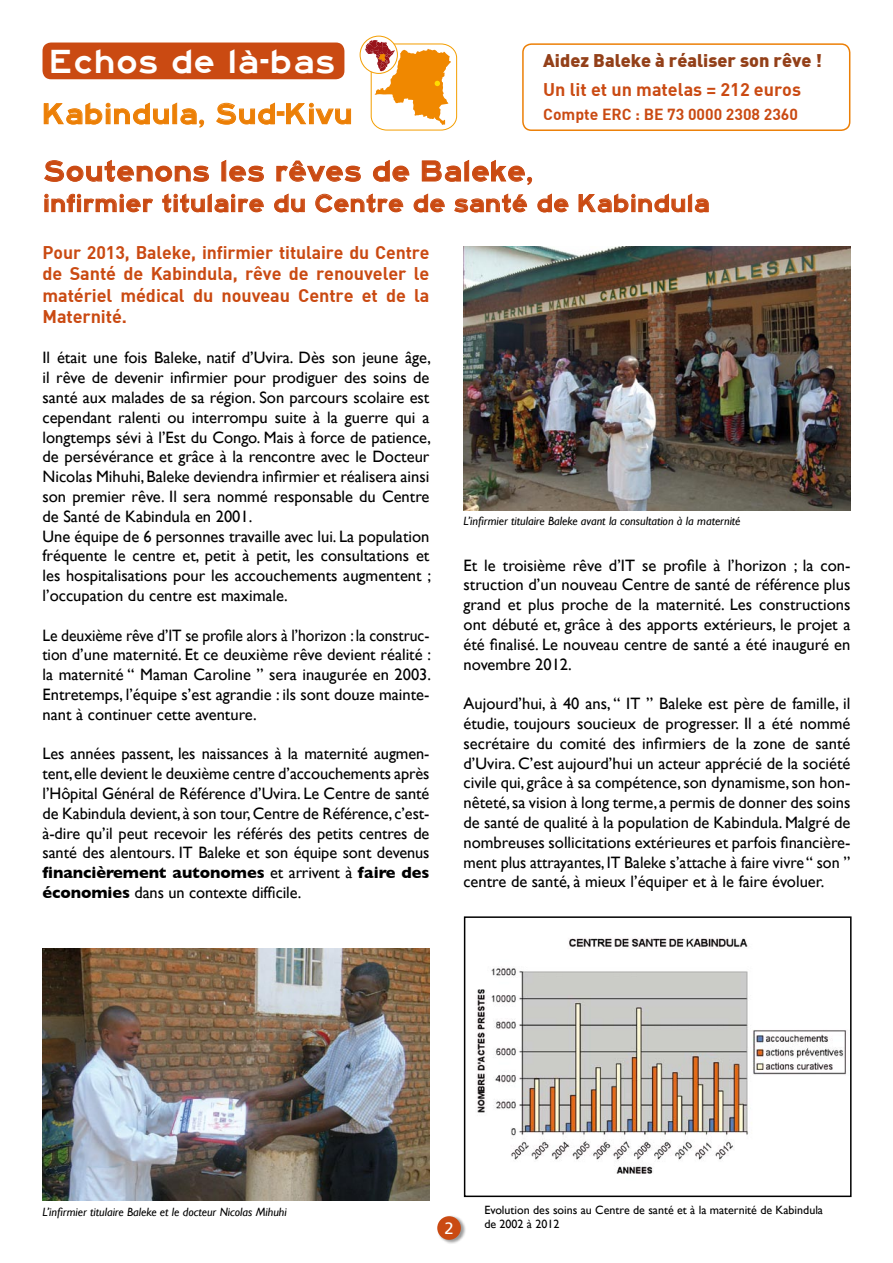
<style>
.page{position:relative;width:893px;height:1263px;background:#fff}
.page>*{position:absolute;margin:0;border:0;box-sizing:border-box;transform-origin:0 0}
.t1{font:34.5px "Highway Gothic Expanded";letter-spacing:.01em;color:#fff}
.t2{font:30px "Highway Gothic Expanded";color:#ca4a12}
.t3{font:30px "Highway Gothic Expanded";color:#ec7f06}
.t4{font:25.5px "Highway Gothic Expanded";color:#ca4a12}
.t5{font:18px/21.6px "DIN Bold";letter-spacing:-.005em;color:#ca4a12;text-align:justify}
.t6{font:900 18px "DIN";color:#934019}
.t7{font:16.5px/19.8px "Gill Sans";color:#000;text-align:justify}
.t8{font:16.5px/19.8px "Gill Sans";color:#000;text-align:justify;scale:.95 1}
.t9{font:16.5px "Frutiger";color:#fff}
.t10{font:15.75px "DIN Bold";color:#ca4a12}
.t11{font:italic 12px "Gill Sans";color:#000}
.t12{font:12px/14.4px "Gill Sans";color:#000}
.s1{font-weight:700}
</style>
<div class="page">
<img style="left:463px;top:247px;width:387px;height:264px">
<div style="left:436px;top:1215px;width:31px;height:30px;background:#000;opacity:.4"></div>
<div style="left:437px;top:1216px;width:24px;height:24px;background:#ca4a12;border-radius:50%"></div>
<img style="left:476px;top:938px;width:370px;height:236px">
<div style="left:464px;top:916px;width:388px;height:281px;border:2px solid #000"></div>
<div style="left:43px;top:43px;width:301px;height:36px;background:#ca4a12;border-radius:9px"></div>
<svg style="left:44px;top:103px;width:160px;height:25px"></svg>
<svg style="left:216px;top:103px;width:135px;height:22px"></svg>
<svg style="left:360px;top:36px;width:37px;height:37px"></svg>
<div style="left:360px;top:36px;width:38px;height:38px;border:1px solid #f49e00;border-radius:50%"></div>
<svg style="left:365px;top:40px;width:92px;height:90px"></svg>
<svg style="left:44px;top:160px;width:165px;height:22px"></svg>
<svg style="left:221px;top:160px;width:43px;height:22px"></svg>
<svg style="left:276px;top:160px;width:85px;height:22px"></svg>
<svg style="left:373px;top:160px;width:36px;height:22px"></svg>
<svg style="left:422px;top:160px;width:110px;height:25px"></svg>
<svg style="left:45px;top:194px;width:108px;height:18px"></svg>
<svg style="left:162px;top:194px;width:102px;height:18px"></svg>
<svg style="left:274px;top:194px;width:31px;height:18px"></svg>
<svg style="left:315px;top:194px;width:88px;height:18px"></svg>
<svg style="left:414px;top:194px;width:30px;height:18px"></svg>
<svg style="left:454px;top:194px;width:73px;height:18px"></svg>
<svg style="left:538px;top:194px;width:30px;height:18px"></svg>
<svg style="left:579px;top:194px;width:129px;height:18px"></svg>
<div style="left:522px;top:43px;width:328px;height:88px;border:2px solid #ec7f06;border-radius:9px"></div>
<img style="left:43px;top:949px;width:386px;height:251px">
<h1 class="t1" style="left:49px;top:43px;width:288px">Echos de là-bas</h1>
<h2 class="t3" style="left:43px;top:98px;width:312px">Kabindula, Sud-Kivu</h2>
<p class="t6" style="left:543px;top:50px;width:280px">Aidez Baleke à réaliser son rêve !</p>
<p class="t5" style="left:543px;top:78px;width:259px">Un lit et un matelas = 212 euros</p>
<p class="t10" style="left:543px;top:104px;width:256px">Compte ERC : BE 73 0000 2308 2360</p>
<h2 class="t2" style="left:43px;top:155px;width:492px">Soutenons les rêves de Baleke,</h2>
<h3 class="t4" style="left:43px;top:190px;width:668px">infirmier titulaire du Centre de santé de Kabindula</h3>
<p class="t5" style="left:43px;top:240px;width:388px">Pour 2013, Baleke, infirmier titulaire du Centre de Santé de Kabindula, rêve de renouveler le matériel médical du nouveau Centre et de la Maternité.</p>
<p class="t7" style="left:43px;top:348px;width:390px;text-align:left">Il était une fois Baleke, natif d’Uvira. Dès son jeune âge, il rêve de devenir infirmier pour prodiguer des soins de santé aux malades de sa région. Son parcours scolaire est cependant ralenti ou interrompu suite à la guerre qui a longtemps sévi à l’Est du Congo. Mais à force de patience, de persévérance et grâce à la rencontre avec le Docteur Nicolas Mihuhi,Baleke deviendra infirmier et réalisera ainsi son premier rêve. Il sera nommé responsable du Centre de Santé de Kabindula en 2001.<br>Une équipe de 6 personnes travaille avec lui. La population fréquente le centre et, petit à petit, les consultations et les hospitalisations pour les accouchements augmentent ; l’occupation du centre est maximale.</p>
<p class="t8" style="left:43px;top:625px;width:411px">Le deuxième rêve d’IT se profile alors à l’horizon : la construc&shy;tion d’une maternité. Et ce deuxième rêve devient réalité : la maternité “ Maman Caroline ” sera inaugurée en 2003.<br>Entretemps, l’équipe s’est agrandie : ils sont douze mainte&shy;nant à continuer cette aventure.</p>
<p class="t7" style="left:43px;top:744px;width:388px">Les années passent, les naissances à la maternité augmen&shy;tent,elle devient le deuxième centre d’accouchements après l’Hôpital Général de Référence d’Uvira. Le Centre de santé de Kabindula devient, à son tour,Centre de Référence, c’est&shy;à-dire qu’il peut recevoir les référés des petits centres de santé des alentours. IT Baleke et son équipe sont devenus <span class="s1">financièrement autonomes</span> et arrivent à <span class="s1">faire des économies</span> dans un contexte difficile.</p>
<p class="t11" style="left:463px;top:514px;width:279px">L’infirmier titulaire Baleke avant la consultation à la maternité</p>
<p class="t7" style="left:464px;top:555px;width:388px">Et le troisième rêve d’IT se profile à l’horizon ; la con&shy;struction d’un nouveau Centre de santé de référence plus grand et plus proche de la maternité. Les constructions ont débuté et, grâce à des apports extérieurs, le projet a été finalisé. Le nouveau centre de santé a été inauguré en novembre 2012.</p>
<p class="t7" style="left:464px;top:694px;width:388px">Aujourd’hui, à 40 ans, “ IT ” Baleke est père de famille, il étudie, toujours soucieux de progresser. Il a été nommé secrétaire du comité des infirmiers de la zone de santé d’Uvira. C’est aujourd’hui un acteur apprécié de la société civile qui, grâce à sa compétence,son dynamisme,son hon&shy;nêteté,sa vision à long terme, a permis de donner des soins de santé de qualité à la population de Kabindula.Malgré de nombreuses sollicitations extérieures et parfois financière&shy;ment plus attrayantes, IT Baleke s’attache à faire vivre “ son ” centre de santé, à mieux l’équiper et à le faire évoluer.</p>
<p class="t11" style="left:43px;top:1205px;width:246px">L’infirmier titulaire Baleke et le docteur Nicolas Mihuhi</p>
<p class="t9" style="left:445px;top:1218px;width:11px">2</p>
<p class="t12" style="left:484px;top:1203px;width:340px">Evolution des soins au Centre de santé et à la maternité de Kabindula de 2002 à 2012</p>
</div>
